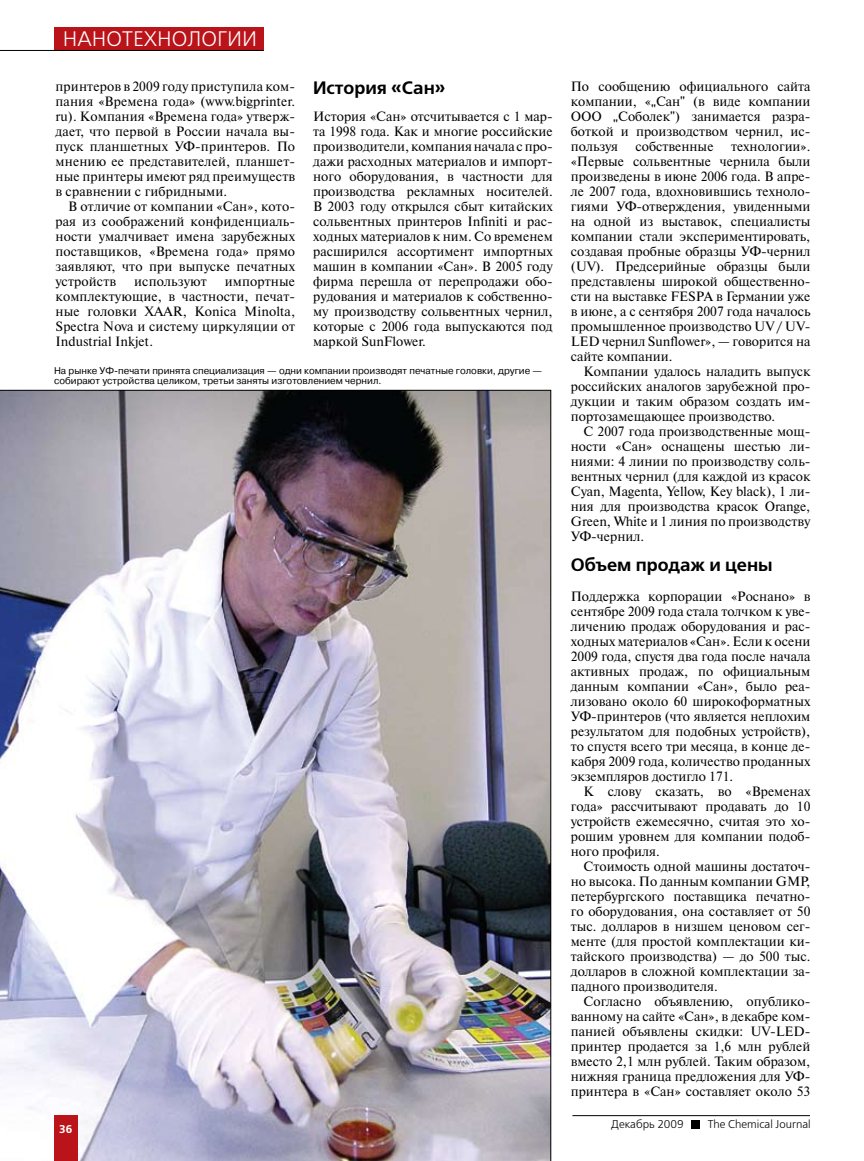
<style>
.page{position:relative;width:864px;height:1161px;background:#fff}
.page>*{position:absolute;margin:0;border:0;box-sizing:border-box;transform-origin:0 0}
.t1{font:21px "Free Set C";color:#fff}
.t2{font:700 18px "Free Set C";color:#000}
.t3{font:13.5px/15px "Newton C";color:#000;text-align:justify}
.t4{font:11.25px "Free Set C";color:#000}
.t5{font:700 11.25px "Free Set C";color:#fff}
.t6{font:9.75px/10.5px "Pragmatica C";color:#000}
</style>
<div class="page">
<img style="left:0;top:390px;width:551px;height:771px">
<div style="left:54px;top:1115px;width:23px;height:46px;background:#ba131a"></div>
<div style="left:691px;top:1120px;width:8px;height:8px;background:#000"></div>
<hr style="left:572px;top:1115px;width:237px;height:1px;background:#000">
<div style="left:54px;top:27px;width:209px;height:23px;background:#ba131a"></div>
<hr style="left:0;top:50px;width:263px;height:1px;background:#000">
<h1 class="t1" style="left:63px;top:28px;width:196px">НАНОТЕХНОЛОГИИ</h1>
<p class="t3" style="left:56px;top:79px;width:241px">принтеров в 2009 году приступила ком&shy;пания «Времена года» (www.bigprinter. ru). Компания «Времена года» утверж&shy;дает, что первой в России начала вы&shy;пуск планшетных УФ-принтеров. По мнению ее представителей, планшет&shy;ные принтеры имеют ряд преимуществ в сравнении с гибридными.</p>
<p class="t3" style="left:56px;top:199px;width:241px;text-indent:13px">В отличие от компании «Сан», кото&shy;рая из соображений конфиденциаль&shy;ности умалчивает имена зарубежных поставщиков, «Времена года» прямо заявляют, что при выпуске печатных устройств</p>
<p class="t3" style="left:56px;top:274px;width:241px;text-indent:169px">импортные комплектующие, в частности, печат&shy;ные головки XAAR, Konica Minolta, Spectra Nova и систему циркуляции от Industrial Inkjet.</p>
<p class="t3" style="left:134px;top:274px;width:74px">используют</p>
<h2 class="t2" style="left:313px;top:78px;width:134px">История «Сан»</h2>
<p class="t3" style="left:313px;top:109px;width:241px">История «Сан» отсчитывается с 1 мар&shy;та 1998 года. Как и многие российские производители, компания начала с про&shy;дажи расходных материалов и импорт&shy;ного оборудования, в частности для производства рекламных носителей.<br>В 2003 году открылся сбыт китайских сольвентных принтеров Infiniti и рас&shy;ходных материалов к ним. Со временем расширился ассортимент импортных машин в компании «Сан». В 2005 году фирма перешла от перепродажи обо&shy;рудования и материалов к собственно&shy;му производству сольвентных чернил, которые с 2006 года выпускаются под маркой SunFlower.</p>
<p class="t6" style="left:54px;top:365px;width:489px">На рынке УФ-печати принята специализация — одни компании производят печатные головки, другие — собирают устройства целиком, третьи заняты изготовлением чернил.</p>
<p class="t5" style="left:59px;top:1122px;width:15px">36</p>
<p class="t3" style="left:570px;top:79px;width:241px">По сообщению официального сайта компании, « Сан" (в виде компании</p>
<p class="t3" style="left:650px;top:102px;width:6px">"</p>
<p class="t3" style="left:570px;top:109px;width:241px;text-indent:47px">Соболек") занимается разра&shy;боткой и производством чернил, ис&shy;пользуя</p>
<p class="t3" style="left:570px;top:109px;width:32px">ООО</p>
<p class="t3" style="left:613px;top:117px;width:6px">"</p>
<p class="t3" style="left:635px;top:139px;width:80px">собственные</p>
<p class="t3" style="left:570px;top:139px;width:241px;text-indent:160px">технологии». «Первые сольвентные чернила были произведены в июне 2006 года. В апре&shy;ле 2007 года, вдохновившись техноло&shy;гиями УФ-отверждения, увиденными на одной из выставок, специалисты компании стали экспериментировать, создавая пробные образцы УФ-чернил (UV). Предсерийные образцы были представлены широкой общественно&shy;сти на выставке FESPA в Германии уже в июне, а с сентября 2007 года началось промышленное производство UV / UV-LED чернил Sunflower», — говорится на сайте компании.</p>
<p class="t3" style="left:570px;top:364px;width:241px;text-indent:13px">Компании удалось наладить выпуск российских аналогов зарубежной про&shy;дукции и таким образом создать им&shy;портозамещающее производство.</p>
<p class="t3" style="left:570px;top:424px;width:241px;text-indent:13px">С 2007 года производственные мощ&shy;ности «Сан» оснащены шестью ли&shy;ниями: 4 линии по производству соль&shy;вентных чернил (для каждой из красок Cyan, Magenta, Yellow, Key black), 1 ли&shy;ния для производства красок Orange, Green, White и 1 линия по производству УФ-чернил.</p>
<h2 class="t2" style="left:570px;top:555px;width:203px">Объем продаж и цены</h2>
<p class="t3" style="left:570px;top:589px;width:241px">Поддержка корпорации «Роснано» в сентябре 2009 года стала толчком к уве&shy;личению продаж оборудования и рас&shy;ходных материалов «Сан». Если к осени 2009 года, спустя два года после начала активных продаж, по официальным данным компании «Сан», было реа&shy;лизовано около 60 широкоформатных УФ-принтеров (что является неплохим результатом для подобных устройств), то спустя всего три месяца, в конце де&shy;кабря 2009 года, количество проданных экземпляров достигло 171.</p>
<p class="t3" style="left:570px;top:784px;width:241px;text-indent:13px">К слову сказать, во «Временах года» рассчитывают продавать до 10 устройств ежемесячно, считая это хо&shy;рошим уровнем для компании подоб&shy;ного профиля.</p>
<p class="t3" style="left:570px;top:859px;width:241px;text-indent:13px">Стоимость одной машины достаточ&shy;но высока. По данным компании GMP, петербургского поставщика печатно&shy;го оборудования, она составляет от 50 тыс. долларов в низшем ценовом сег&shy;менте (для простой комплектации ки&shy;тайского производства) — до 500 тыс. долларов в сложной комплектации за&shy;падного производителя.</p>
<p class="t3" style="left:570px;top:994px;width:241px;text-indent:13px">Согласно объявлению, опублико&shy;ванному на сайте «Сан», в декабре ком&shy;панией объявлены скидки: UV-LED&shy;принтер продается за 1,6 млн рублей вместо 2,1 млн рублей. Таким образом, нижняя граница предложения для УФ&shy;принтера в «Сан» составляет около 53</p>
<p class="t4" style="left:611px;top:1118px;width:74px">Декабрь 2009</p>
<p class="t4" style="left:707px;top:1118px;width:104px">The Chemical Journal</p>
</div>
